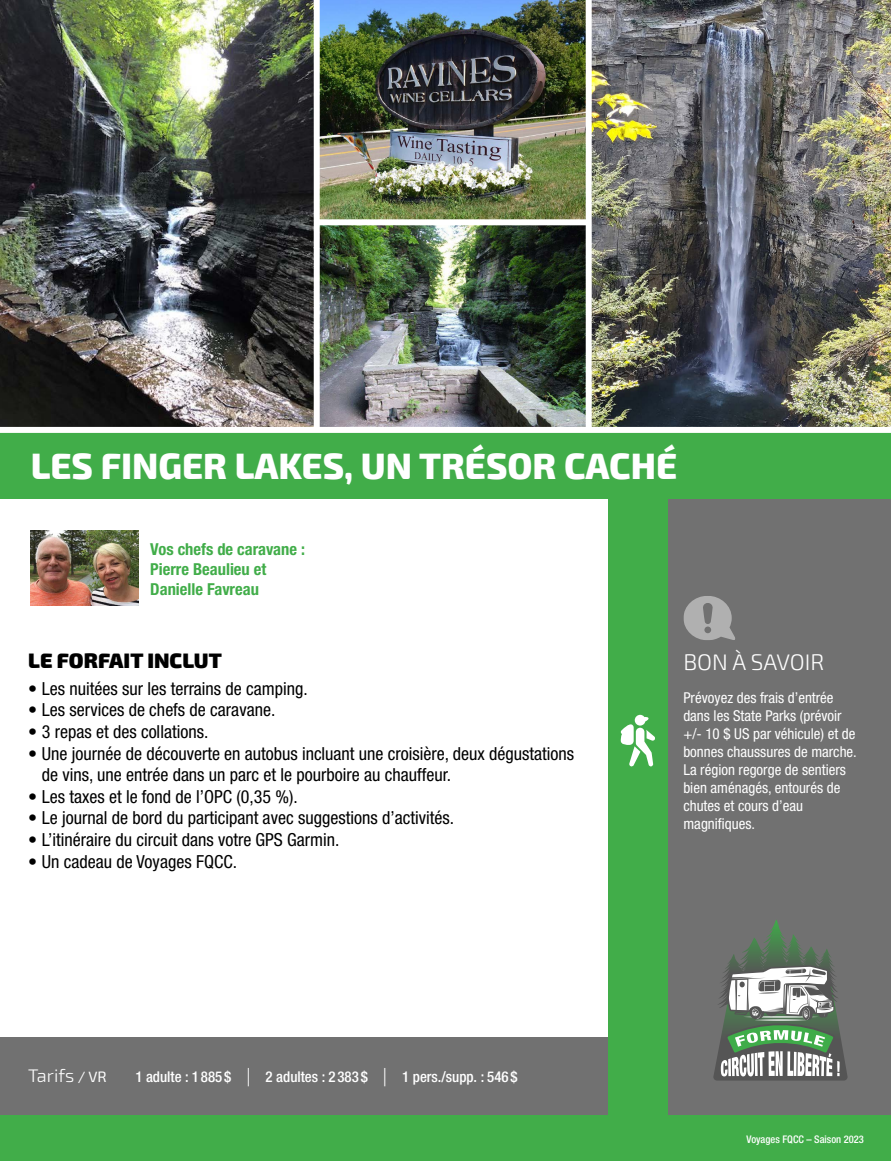
<style>
.page{position:relative;width:891px;height:1161px;background:#fff}
.page>*{position:absolute;margin:0;border:0;box-sizing:border-box;transform-origin:0 0}
.t1{font:800 36px "Exo 2";color:#fff}
.t2{font:300 22.5px "Exo 2";color:#fff}
.t3{font:900 21px "Exo 2";color:#000}
.t4{font:300 18.3px "Exo 2";color:#fff}
.t5{font:condensed 18px/21.6px "Helvetica Neue";color:#000}
.t6{font:700 condensed 16.5px/19.8px "Helvetica Neue";color:#41ad49}
.t7{font:condensed 15px/18px "Helvetica Neue";color:#fff}
.t8{font:500 condensed 14.85px "Helvetica Neue";color:#fff}
.t9{font:500 condensed 10.5px "Helvetica Neue";color:#fff}
.s1{font-weight:100;font-size:24.9px}
.s2{font-weight:400;font-size:14.85px}
</style>
<div class="page">
<img style="left:320px;top:225px;width:266px;height:202px">
<div style="left:668px;top:498px;width:223px;height:663px;background:#717171"></div>
<div style="left:0;top:1037px;width:609px;height:124px;background:#717171"></div>
<div style="left:609px;top:494px;width:59px;height:667px;background:#41ad49"></div>
<div style="left:0;top:1115px;width:891px;height:46px;background:#41ad49"></div>
<div style="left:635px;top:715px;width:11px;height:11px;background:#fff;border-radius:50%"></div>
<svg style="left:621px;top:717px;width:34px;height:49px"></svg>
<svg style="left:683px;top:596px;width:52px;height:44px"></svg>
<div style="left:0;top:430px;width:891px;height:68px;background:#41ad49"></div>
<img style="left:31px;top:531px;width:108px;height:74px">
<img style="left:0;top:0;width:314px;height:427px">
<img style="left:592px;top:0;width:299px;height:427px">
<img style="left:320px;top:0;width:265px;height:219px">
<div style="left:0;top:427px;width:891px;height:6px;background:#fff"></div>
<svg style="left:713px;top:924px;width:135px;height:157px"></svg>
<h1 class="t1" style="left:31px;top:445px;width:648px">LES FINGER LAKES, UN TRÉSOR CACHÉ</h1>
<p class="t6" style="left:150px;top:539px;width:156px">Vos chefs de caravane :<br>Pierre Beaulieu et<br>Danielle Favreau</p>
<p class="t3" style="left:28px;top:648px;width:195px">LE FORFAIT INCLUT</p>
<p class="t5" style="left:28px;top:678px;width:281px">• Les nuitées sur les terrains de camping.</p>
<p class="t5" style="left:28px;top:699px;width:249px">• Les services de chefs de caravane.</p>
<p class="t5" style="left:28px;top:721px;width:182px">• 3 repas et des collations.</p>
<p class="t5" style="left:42px;top:742px;width:534px;text-indent:-14px">• Une journée de découverte en autobus incluant une croisière, deux dégustations de vins, une entrée dans un parc et le pourboire au chauffeur.</p>
<p class="t5" style="left:28px;top:786px;width:271px">• Les taxes et le fond de l’OPC (0,35 %).</p>
<p class="t5" style="left:28px;top:807px;width:427px">• Le journal de bord du participant avec suggestions d’activités.</p>
<p class="t5" style="left:28px;top:829px;width:313px">• L’itinéraire du circuit dans votre GPS Garmin.</p>
<p class="t5" style="left:28px;top:850px;width:210px">• Un cadeau de Voyages FQCC.</p>
<p class="t8" style="left:135px;top:1068px;width:254px">1 adulte : 1 885 $ <span class="s1">|</span> 2 adultes : 2 383 $ <span class="s1">|</span></p>
<p class="t4" style="left:28px;top:1065px;width:80px">Tarifs <span class="s2">/ VR</span></p>
<p class="t8" style="left:402px;top:1068px;width:117px">1 pers./supp. : 546 $</p>
<p class="t2" style="left:683px;top:649px;width:143px">BON À SAVOIR</p>
<p class="t7" style="left:683px;top:689px;width:175px">Prévoyez des frais d’entrée dans les State Parks (prévoir +/- 10 $ US par véhicule) et de bonnes chaussures de marche.<br>La région regorge de sentiers bien aménagés, entourés de chutes et cours d’eau magnifiques.</p>
<p class="t9" style="left:747px;top:1133px;width:119px">Voyages FQCC – Saison 2023</p>
</div>
